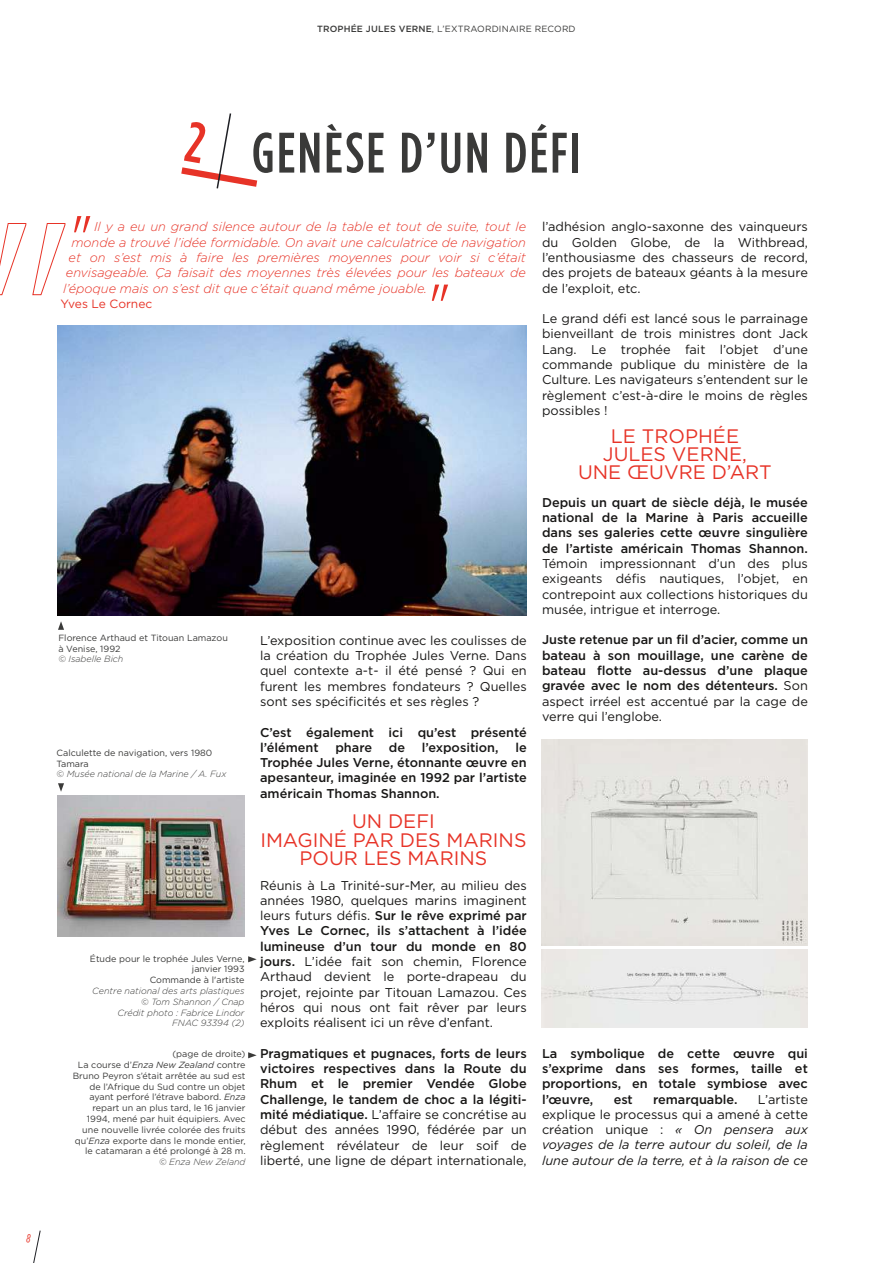
<style>
.page{position:relative;width:893px;height:1263px;background:#fff}
.page>*{position:absolute;margin:0;border:0;box-sizing:border-box;transform-origin:0 0}
.t1{font:500 57px "Gotham Condensed";letter-spacing:.04em;color:#3a3a39}
.t2{font:19.5px/18.3px "Gotham";color:#e73327;text-align:center}
.t3{font:12.75px/15.3px "Gotham";color:#181716;text-align:justify}
.t4{font:500 12.75px/15.3px "Gotham";color:#181716;text-align:justify}
.t5{font:italic 300 12.75px "Gotham";color:#e73327}
.t6{font:italic 12.75px/15.3px "Gotham";color:#181716;text-align:justify}
.t7{font:12px "Gotham";color:#e73327}
.t8{font:9px/10.8px "Gotham";color:#3a3a39}
.t9{font:italic 300 9px/10.8px "Gotham";color:#3a3a39;text-align:right}
.s1{font-weight:500}
.s2{font-style:italic}
.s3{font-weight:400}
.s4{font-style:normal}
</style>
<div class="page">
<svg style="left:248px;top:1052px;width:9px;height:6px"></svg>
<svg style="left:58px;top:621px;width:6px;height:9px"></svg>
<img style="left:542px;top:740px;width:266px;height:205px">
<img style="left:58px;top:326px;width:468px;height:290px">
<img style="left:542px;top:949px;width:266px;height:78px">
<svg style="left:74px;top:216px;width:16px;height:16px"></svg>
<svg style="left:432px;top:285px;width:16px;height:16px"></svg>
<svg style="left:0;top:223px;width:65px;height:72px"></svg>
<svg style="left:248px;top:956px;width:9px;height:6px"></svg>
<svg style="left:58px;top:783px;width:6px;height:9px"></svg>
<img style="left:57px;top:796px;width:187px;height:140px">
<svg style="left:181px;top:113px;width:76px;height:76px"></svg>
<svg style="left:33px;top:1230px;width:8px;height:33px"></svg>
<p class="t8" style="left:317px;top:23px;width:260px"><span class="s1">TROPHÉE JULES VERNE</span>, L’EXTRAORDINAIRE RECORD</p>
<h1 class="t1" style="left:252px;top:120px;width:330px">GENÈSE D’UN DÉFI</h1>
<p class="t5" style="left:94px;top:219px;width:434px">Il y a eu un grand silence autour de la table et tout de suite, tout le</p>
<p class="t5" style="left:71px;top:234px;width:456px">monde a trouvé l’idée formidable. On avait une calculatrice de navigation</p>
<p class="t5" style="left:69px;top:249px;width:459px">et on s’est mis à faire les premières moyennes pour voir si c’était</p>
<p class="t5" style="left:66px;top:265px;width:462px">envisageable. Ça faisait des moyennes très élevées pour les bateaux de</p>
<p class="t5" style="left:63px;top:280px;width:366px">l’époque mais on s’est dit que c’était quand même jouable.</p>
<p class="t7" style="left:60px;top:296px;width:93px">Yves Le Cornec</p>
<p class="t8" style="left:58px;top:632px;width:171px">Florence Arthaud et Titouan Lamazou à Venise, 1992</p>
<p class="t9" style="left:58px;top:653px;width:67px">© Isabelle Bich</p>
<p class="t8" style="left:57px;top:747px;width:157px">Calculette de navigation, vers 1980<br>Tamara</p>
<p class="t9" style="left:57px;top:769px;width:171px">© Musée national de la Marine / A. Fux</p>
<p class="t8" style="left:90px;top:953px;width:156px;text-align:right">Étude pour le trophée Jules Verne, janvier 1993<br>Commande à l'artiste</p>
<p class="t9" style="left:92px;top:985px;width:154px">Centre national des arts plastiques © Tom Shannon / Cnap<br>Crédit photo : Fabrice Lindor<br>FNAC 93394 (2)</p>
<p class="t8" style="left:73px;top:1048px;width:174px;text-align:right">(page de droite)<br>La course d’<span class="s2">Enza New Zealand</span> contre Bruno Peyron s’était arrêtée au sud est de l’Afrique du Sud contre un objet ayant perforé l’étrave babord. <span class="s2">Enza </span>repart un an plus tard, le 16 janvier 1994, mené par huit équipiers. Avec une nouvelle livrée colorée des fruits qu’<span class="s2">Enza</span> exporte dans le monde entier, le catamaran a été prolongé à 28 m.</p>
<p class="t9" style="left:159px;top:1156px;width:88px">© Enza New Zeland</p>
<p class="t3" style="left:260px;top:632px;width:268px">L’exposition continue avec les coulisses de la création du Trophée Jules Verne. Dans quel contexte a-t- il été pensé ? Qui en furent les membres fondateurs ? Quelles sont ses spécificités et ses règles ?</p>
<p class="t4" style="left:260px;top:724px;width:268px">C’est également ici qu’est présenté l’élément</p>
<p class="t4" style="left:260px;top:739px;width:268px;text-indent:255px">le Trophée Jules Verne, étonnante œuvre en apesanteur, imaginée en 1992 par l’artiste américain Thomas Shannon.</p>
<h2 class="t2" style="left:260px;top:812px;width:268px">UN DEFI<br>IMAGINÉ PAR DES MARINS<br>POUR LES MARINS</h2>
<p class="t3" style="left:260px;top:877px;width:268px">Réunis à La Trinité-sur-Mer, au milieu des années 1980, quelques marins imaginent leurs futurs défis. <span class="s1">Sur le rêve exprimé par Yves Le Cornec, ils s’attachent à l’idée lumineuse d’un tour du monde en 80 jours.</span> L’idée fait son chemin, Florence Arthaud devient le porte-drapeau du projet, rejointe par Titouan Lamazou. Ces héros qui nous ont fait rêver par leurs exploits réalisent ici un rêve d’enfant.</p>
<p class="t4" style="left:260px;top:1045px;width:268px">Pragmatiques et pugnaces, forts de leurs victoires respectives dans la Route du Rhum et le premier Vendée Globe Challenge, le tandem de choc a la légiti&shy;mité médiatique. <span class="s3">L’affaire se concrétise au début des années 1990, fédérée par un règlement révélateur de leur soif de liberté, une ligne de départ internationale,</span></p>
<p class="t4" style="left:335px;top:739px;width:38px">phare</p>
<p class="t4" style="left:389px;top:739px;width:18px">de</p>
<p class="t4" style="left:422px;top:739px;width:78px">l’exposition,</p>
<p class="t3" style="left:542px;top:219px;width:267px">l’adhésion anglo-saxonne des vainqueurs du Golden Globe, de la Withbread, l’enthousiasme des chasseurs de record, des projets de bateaux géants à la mesure de l’exploit, etc.</p>
<p class="t3" style="left:542px;top:311px;width:267px">Le grand défi est lancé sous le parrainage bienveillant de trois ministres dont Jack Lang. Le trophée fait l’objet d’une commande publique du ministère de la Culture. Les navigateurs s’entendent sur le règlement c’est-à-dire le moins de règles possibles !</p>
<h2 class="t2" style="left:578px;top:426px;width:195px">LE TROPHÉE<br>JULES VERNE,<br>UNE ŒUVRE D’ART</h2>
<p class="t4" style="left:542px;top:494px;width:267px">Depuis un quart de siècle déjà, le musée national de la Marine à Paris accueille dans ses galeries cette œuvre singulière de l’artiste américain Thomas Shannon.</p>
<p class="t3" style="left:542px;top:555px;width:267px">Témoin impressionnant d’un des plus exigeants défis nautiques, l’objet, en contrepoint aux collections historiques du musée, intrigue et interroge.</p>
<p class="t4" style="left:542px;top:632px;width:267px">Juste retenue par un fil d’acier, comme un bateau à son mouillage, une carène de bateau flotte au-dessus d’une plaque gravée avec le nom des détenteurs. <span class="s3">Son aspect irréel est accentué par la cage de verre qui l’englobe.</span></p>
<p class="t4" style="left:542px;top:1045px;width:267px">La symbolique de cette œuvre qui s’exprime dans ses formes, taille et proportions, en totale symbiose avec l’œuvre,</p>
<p class="t4" style="left:614px;top:1091px;width:21px">est</p>
<p class="t4" style="left:653px;top:1091px;width:86px">remarquable.</p>
<p class="t6" style="left:542px;top:1091px;width:267px;text-indent:216px"><span class="s4">L’artiste explique le processus qui a amené à cette création unique :</span> « On pensera aux voyages de la terre autour du soleil, de la lune autour de la terre, et à la raison de ce</p>
</div>
